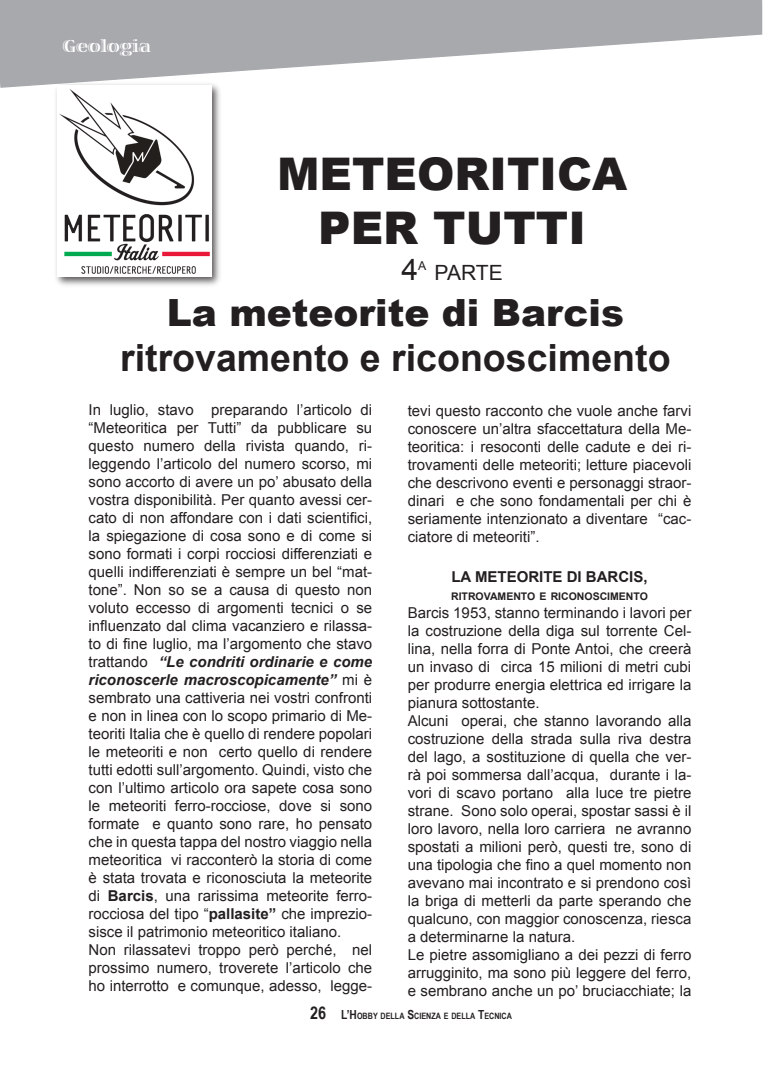
<style>
.page{position:relative;width:780px;height:1088px;background:#fff}
.page>*{position:absolute;margin:0;border:0;box-sizing:border-box;transform-origin:0 0}
.Predefinito{font:900 45px "Arial";color:#231f20}
.Normale{font:700 37.5px "Arial";color:#231f20}
.Predefinito-2{font:900 37.5px "Arial";color:#231f20}
.Predefinito-3{font:30px "Arial";color:#231f20}
.Predefinito-4{font:21px "Arial";letter-spacing:-.01em;color:#231f20}
.t1{font:700 17.5px "Viva Std";color:#fff}
.Normale-2{font:15px/18px "Arial";color:#231f20;text-align:justify}
.Normale-3{font:700 15px "Arial";color:#231f20}
.Predefinito-5{font:12.25px "Arial";color:#231f20}
.Normale-4{font:700 10.5px "Arial";color:#231f20}
.t2{font:700 8.75px "Arial Narrow";color:#231f20}
.s1{font-weight:700;font-style:italic}
.s2{font-weight:700}
.s3{font-size:17.5px}
.s4{font-size:12.5px}
</style>
<div class="page">
<svg style="left:0;top:0;width:762px;height:88px"></svg>
<svg style="left:762px;top:0;width:1px;height:35px"></svg>
<div style="left:53px;top:81px;width:170px;height:207px;background:#231f20;opacity:.75"></div>
<img style="left:57px;top:85px;width:154px;height:191px">
<p class="t1" style="left:63px;top:37px;width:89px">Geologia</p>
<p class="Predefinito" style="left:277px;top:141px;width:351px">METEORITICA</p>
<p class="Predefinito" style="left:318px;top:195px;width:269px">PER TUTTI</p>
<p class="Predefinito-3" style="left:401px;top:250px;width:18px">4</p>
<p class="Predefinito-5" style="left:418px;top:258px;width:10px">a</p>
<p class="Predefinito-4" style="left:434px;top:259px;width:70px">parte</p>
<p class="Predefinito-2" style="left:167px;top:286px;width:458px">La meteorite di Barcis</p>
<p class="Normale" style="left:120px;top:333px;width:552px">ritrovamento e riconoscimento</p>
<p class="Normale-2" style="left:89px;top:401px;width:285px">In luglio, stavo preparando l’articolo di “Meteoritica per Tutti” da pubblicare su questo numero della rivista quando, ri&shy;leggendo l’articolo del numero scorso, mi sono accorto di avere un po’ abusato della vostra disponibilità. Per quanto avessi cer&shy;cato di non affondare con i dati scientifici, la spiegazione di cosa sono e di come si sono formati i corpi rocciosi differenziati e quelli indifferenziati è sempre un bel “mat&shy;tone”. Non so se a causa di questo non voluto eccesso di argomenti tecnici o se influenzato dal clima vacanziero e rilassa&shy;to di fine luglio, ma l’argomento che stavo trattando <span class="s1">“Le condriti ordinarie e come riconoscerle macroscopicamente”</span> mi è sembrato una cattiveria nei vostri confronti e non in linea con lo scopo primario di Me&shy;teoriti Italia che è quello di rendere popolari le meteoriti e non certo quello di rendere tutti edotti sull’argomento. Quindi, visto che con l’ultimo articolo ora sapete cosa sono le meteoriti ferro-rocciose, dove si sono formate e quanto sono rare, ho pensato che in questa tappa del nostro viaggio nella meteoritica vi racconterò la storia di come è stata trovata e riconosciuta la meteorite di <span class="s2">Barcis</span>, una rarissima meteorite ferro&shy;rocciosa del tipo “<span class="s2">pallasite”</span> che imprezio&shy;sisce il patrimonio meteoritico italiano.</p>
<p class="Normale-2" style="left:89px;top:941px;width:285px">Non rilassatevi troppo però perché, nel prossimo numero, troverete l’articolo che ho interrotto e comunque, adesso, legge-</p>
<p class="Normale-2" style="left:407px;top:402px;width:285px">tevi questo racconto che vuole anche farvi conoscere un’altra sfaccettatura della Me&shy;teoritica: i resoconti delle cadute e dei ri&shy;trovamenti delle meteoriti; letture piacevoli che descrivono eventi e personaggi straor&shy;dinari e che sono fondamentali per chi è seriamente intenzionato a diventare “cac&shy;ciatore di meteoriti”.</p>
<p class="Normale-3" style="left:451px;top:567px;width:198px">LA METEORITE DI BARCIS,</p>
<p class="Normale-4" style="left:451px;top:590px;width:8px">ritro</p>
<p class="Normale-4" style="left:483px;top:590px;width:15px">vame</p>
<p class="Normale-4" style="left:513px;top:590px;width:45px">nto erico</p>
<p class="Normale-4" style="left:577px;top:590px;width:16px">noscime</p>
<p class="Normale-4" style="left:626px;top:590px;width:16px">nto</p>
<p class="Normale-2" style="left:407px;top:604px;width:285px">Barcis 1953, stanno terminando i lavori per la costruzione della diga sul torrente Cel&shy;lina, nella forra di Ponte Antoi, che creerà un invaso di circa 15 milioni di metri cubi per produrre energia elettrica ed irrigare la pianura sottostante.</p>
<p class="Normale-2" style="left:407px;top:712px;width:285px">Alcuni operai, che stanno lavorando alla costruzione della strada sulla riva destra del lago, a sostituzione di quella che ver&shy;rà poi sommersa dall’acqua, durante i la&shy;vori di scavo portano alla luce tre pietre strane. Sono solo operai, spostar sassi è il loro lavoro, nella loro carriera ne avranno spostati a milioni però, questi tre, sono di una tipologia che fino a quel momento non avevano mai incontrato e si prendono così la briga di metterli da parte sperando che qualcuno, con maggior conoscenza, riesca a determinarne la natura.</p>
<p class="Normale-2" style="left:407px;top:946px;width:285px">Le pietre assomigliano a dei pezzi di ferro arrugginito, ma sono più leggere del ferro, e sembrano anche un po’ bruciacchiate; la</p>
<p class="t2" style="left:310px;top:1009px;width:203px"><span class="s3">26</span> <span class="s4">L’H</span>OBBY DELLA <span class="s4">S</span>CIENZA E DELLA <span class="s4">T</span>ECNICA</p>
</div>
